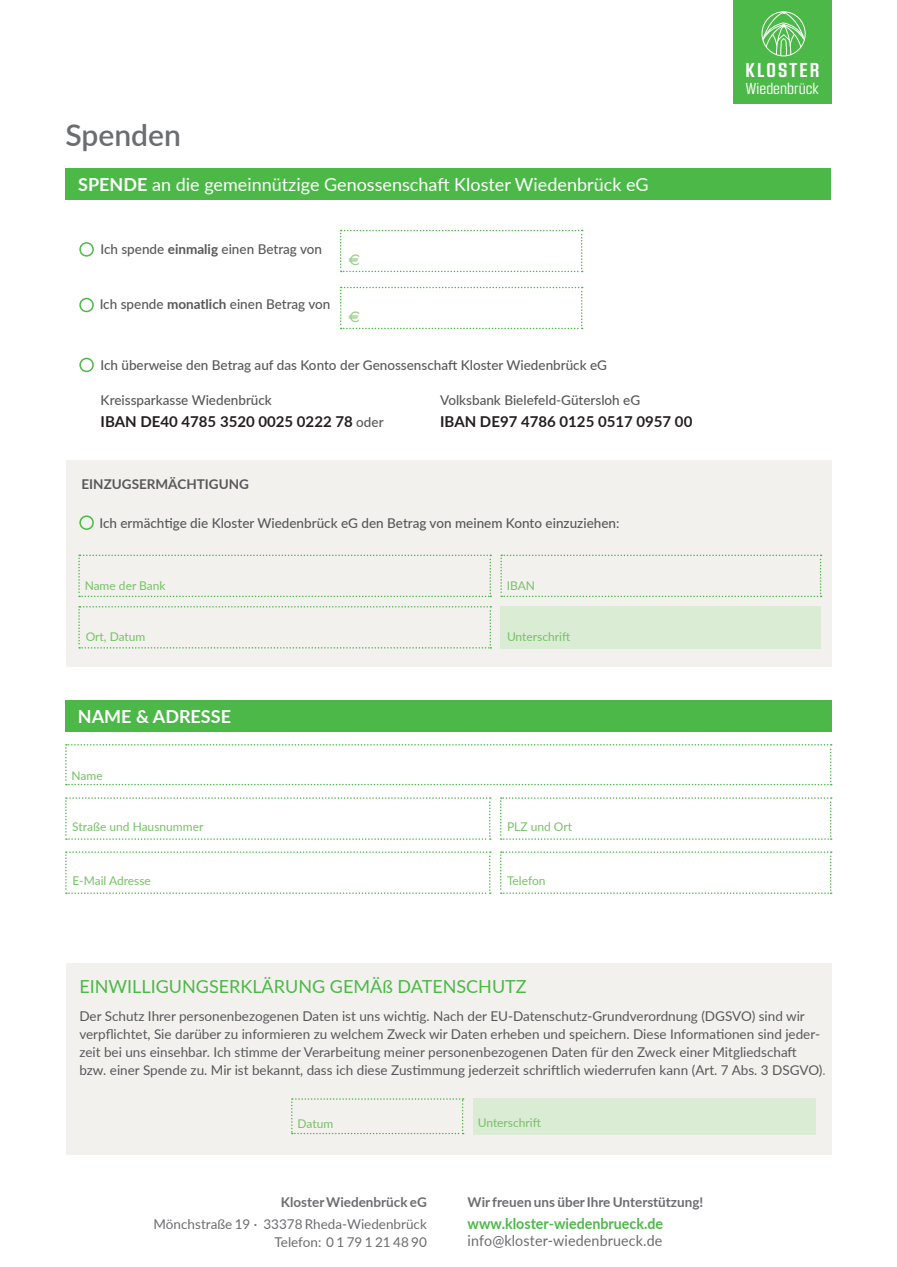
<style>
.page{position:relative;width:897px;height:1267px;background:#fff}
.page>*{position:absolute;margin:0;border:0;box-sizing:border-box;transform-origin:0 0}
.t1{font:600 30px "Lato";color:#6c6d70}
.t2{font:700 19.8px "Kuunari";letter-spacing:.1em;color:#fff}
.t3{font:18px "Lato";color:#fff}
.t4{font:18px "Lato";color:#4cb848}
.t5{font:700 18px "Lato";color:#fff}
.t6{font:15.6px "Kuunari";color:#fff}
.t7{font:700 15px "Lato";color:#231f20}
.t8{font:15px "Lato";letter-spacing:.01em;color:#6c6d70;scale:.95 1}
.t9{font:700 15px "Lato";color:#4cb848;scale:.95 1}
.t10{font:13.5px/18px "Lato";color:#57585a}
.t11{font:500 13.5px "Lato";color:#57585a}
.t12{font:13.5px "Lato";color:#6c6d70}
.t13{font:700 13.5px "Lato";color:#6c6d70}
.t14{font:700 13.5px "Lato";color:#57585a}
.t15{font:13.5px "Euro font";color:#9acf8a}
.t16{font:12px "Lato";color:#76c266}
.s1{font-weight:700}
.s2{font-weight:500;font-size:13.5px;color:#57585a}
.s3{color:#808285}
</style>
<div class="page">
<div style="left:733px;top:0;width:99px;height:104px;background:#4cb848"></div>
<svg style="left:763px;top:12px;width:42px;height:44px"></svg>
<div style="left:761px;top:11px;width:44px;height:45px;border:1px solid #fff;border-radius:50%"></div>
<div style="left:66px;top:460px;width:765px;height:206px;background:#f3f1ee"></div>
<div style="left:500px;top:606px;width:320px;height:42px;background:#daecd4"></div>
<svg style="left:78px;top:606px;width:413px;height:42px"></svg>
<div style="left:79px;top:242px;width:15px;height:14px;border:2px solid #4cb848;border-radius:50%"></div>
<svg style="left:340px;top:230px;width:242px;height:42px"></svg>
<div style="left:79px;top:298px;width:15px;height:14px;border:2px solid #4cb848;border-radius:50%"></div>
<svg style="left:340px;top:287px;width:242px;height:42px"></svg>
<div style="left:79px;top:358px;width:15px;height:14px;border:2px solid #4cb848;border-radius:50%"></div>
<svg style="left:78px;top:554px;width:413px;height:43px"></svg>
<svg style="left:500px;top:554px;width:321px;height:43px"></svg>
<div style="left:66px;top:963px;width:765px;height:191px;background:#f3f1ee"></div>
<div style="left:473px;top:1098px;width:342px;height:36px;background:#daecd4"></div>
<svg style="left:291px;top:1098px;width:172px;height:36px"></svg>
<div style="left:65px;top:168px;width:766px;height:31px;background:#4cb848"></div>
<svg style="left:65px;top:744px;width:766px;height:41px"></svg>
<svg style="left:65px;top:797px;width:425px;height:42px"></svg>
<svg style="left:500px;top:797px;width:331px;height:42px"></svg>
<svg style="left:65px;top:851px;width:425px;height:42px"></svg>
<svg style="left:500px;top:851px;width:331px;height:42px"></svg>
<div style="left:65px;top:700px;width:766px;height:31px;background:#4cb848"></div>
<div style="left:79px;top:515px;width:15px;height:15px;border:2px solid #4cb848;border-radius:50%"></div>
<p class="t1" style="left:65px;top:114px;width:117px">Spenden</p>
<p class="t3" style="left:78px;top:172px;width:572px"><span class="s1">SPENDE</span> an die gemeinnützige Genossenschaft Kloster Wiedenbrück eG</p>
<p class="t11" style="left:100px;top:239px;width:223px">Ich spende <span class="s1">einmalig</span> einen Betrag von</p>
<p class="t15" style="left:348px;top:252px;width:14px">E</p>
<p class="t11" style="left:100px;top:295px;width:232px">Ich spende <span class="s1">monatlich</span> einen Betrag von</p>
<p class="t15" style="left:348px;top:309px;width:14px">E</p>
<p class="t11" style="left:100px;top:355px;width:508px">Ich überweise den Betrag auf das Konto der Genossenschaft Kloster Wiedenbrück eG</p>
<p class="t11" style="left:101px;top:391px;width:173px">Kreissparkasse Wiedenbrück</p>
<p class="t7" style="left:101px;top:410px;width:284px">IBAN DE40 4785 3520 0025 0222 78 <span class="s2">oder</span></p>
<p class="t14" style="left:81px;top:474px;width:169px">EINZUGSERMÄCHTIGUNG</p>
<p class="t11" style="left:440px;top:391px;width:201px">Volksbank Bielefeld-Gütersloh eG</p>
<p class="t7" style="left:440px;top:410px;width:254px">IBAN DE97 4786 0125 0517 0957 00</p>
<p class="t11" style="left:99px;top:513px;width:521px">Ich ermächtige die Kloster Wiedenbrück eG den Betrag von meinem Konto einzuziehen:</p>
<p class="t16" style="left:85px;top:577px;width:82px">Name der Bank</p>
<p class="t16" style="left:506px;top:577px;width:30px">IBAN</p>
<p class="t16" style="left:86px;top:628px;width:61px">Ort, Datum</p>
<p class="t16" style="left:507px;top:628px;width:65px">Unterschrift</p>
<p class="t5" style="left:78px;top:703px;width:155px">NAME &amp; ADRESSE</p>
<p class="t16" style="left:71px;top:767px;width:33px">Name</p>
<p class="t16" style="left:72px;top:818px;width:132px">Straße und Hausnummer</p>
<p class="t16" style="left:507px;top:818px;width:66px">PLZ und Ort</p>
<p class="t16" style="left:72px;top:872px;width:80px">E-Mail Adresse</p>
<p class="t16" style="left:507px;top:872px;width:40px">Telefon</p>
<p class="t2" style="left:745px;top:59px;width:75px">KLOSTER</p>
<p class="t6" style="left:745px;top:80px;width:75px">Wiedenbrück</p>
<p class="t4" style="left:79px;top:973px;width:449px">EINWILLIGUNGSERKLÄRUNG GEMÄß DATENSCHUTZ</p>
<p class="t10" style="left:79px;top:1006px;width:742px">Der Schutz Ihrer personenbezogenen Daten ist uns wichtig. Nach der EU-Datenschutz-Grundverordnung (DGSVO) sind wir verpflichtet, Sie darüber zu informieren zu welchem Zweck wir Daten erheben und speichern. Diese Informationen sind jeder&shy;zeit bei uns einsehbar. Ich stimme der Verarbeitung meiner personenbezogenen Daten für den Zweck einer Mitgliedschaft</p>
<p class="t10" style="left:79px;top:1060px;width:747px">bzw. einer Spende zu. Mir ist bekannt, dass ich diese Zustimmung jederzeit schriftlich wiederrufen kann (Art. 7 Abs. 3 DSGVO)<span class="s3">.</span></p>
<p class="t16" style="left:297px;top:1114px;width:37px">Datum</p>
<p class="t16" style="left:477px;top:1114px;width:65px">Unterschrift</p>
<p class="t13" style="left:281px;top:1191px;width:147px">Kloster Wiedenbrück eG</p>
<p class="t12" style="left:154px;top:1214px;width:275px">Mönchstraße 19 · 33378 Rheda-Wiedenbrück</p>
<p class="t12" style="left:274px;top:1232px;width:154px">Telefon: 0 1 79 1 21 48 90</p>
<p class="t13" style="left:467px;top:1191px;width:237px">Wir freuen uns über Ihre Unterstützung!</p>
<p class="t9" style="left:467px;top:1212px;width:207px">www.kloster-wiedenbrueck.de</p>
<p class="t8" style="left:467px;top:1229px;width:206px">info@kloster-wiedenbrueck.de</p>
</div>
